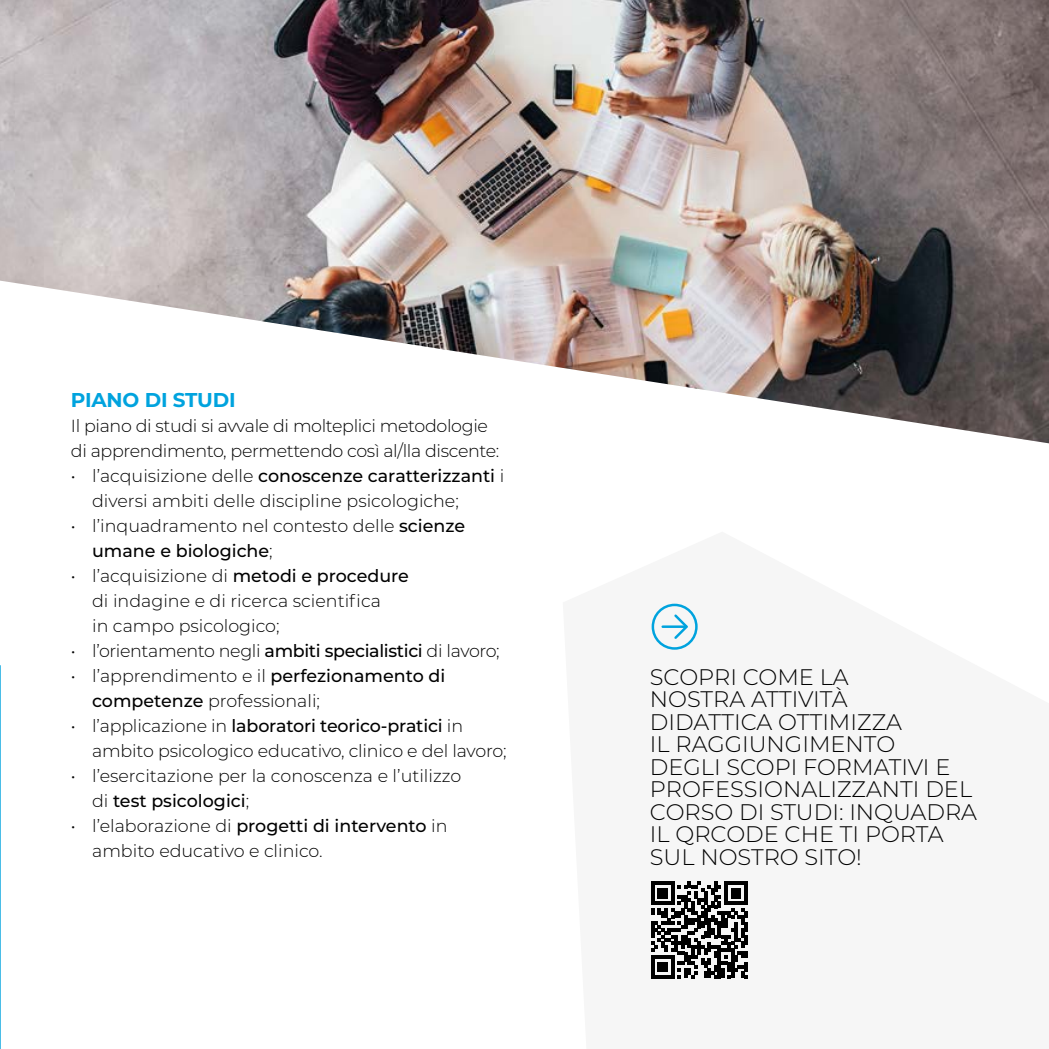
<style>
.page{position:relative;width:1049px;height:1049px;background:#fff}
.page>*{position:absolute;margin:0;border:0;box-sizing:border-box;transform-origin:0 0}
.t1{font:300 22.5px/22.5px "Montserrat";color:#000}
.t2{font:700 20px "Montserrat";letter-spacing:-.01em;color:#00a3de}
.t3{font:300 17.5px/25px "Montserrat";color:#000}
.t4{font:300 17.5px/25px "Montserrat";letter-spacing:-.02em;color:#000}
.s1{font-weight:500}
</style>
<div class="page">
<img style="left:0;top:0;width:1049px;height:443px">
<hr style="left:0;top:665px;width:1px;height:384px;background:#00a3de">
<div style="left:652px;top:604px;width:46px;height:46px;border:2px solid #00a3de;border-radius:50%"></div>
<hr style="left:663px;top:625px;width:23px;height:3px;background:#00a3de">
<svg style="left:672px;top:612px;width:18px;height:29px"></svg>
<svg style="left:651px;top:881px;width:96px;height:97px"></svg>
<p class="t2" style="left:71px;top:386px;width:166px">PIANO DI STUDI</p>
<p class="t4" style="left:71px;top:413px;width:430px">Il piano di studi si avvale di molteplici metodologie di apprendimento, permettendo così al/lla discente:</p>
<p class="t3" style="left:92px;top:463px;width:414px;text-indent:-21px">• l’acquisizione delle <span class="s1">conoscenze caratterizzanti</span> i diversi ambiti delle discipline psicologiche;</p>
<p class="t3" style="left:92px;top:513px;width:374px;text-indent:-21px">• l’inquadramento nel contesto delle <span class="s1">scienze umane e biologiche</span>;</p>
<p class="t3" style="left:92px;top:563px;width:318px;text-indent:-21px">• l’acquisizione di <span class="s1">metodi e procedure </span>di indagine e di ricerca scientifica<br>in campo psicologico;</p>
<p class="t4" style="left:71px;top:638px;width:430px">• l’orientamento negli <span class="s1">ambiti specialistici</span> di lavoro;</p>
<p class="t3" style="left:92px;top:663px;width:355px;text-indent:-21px">• l’apprendimento e il <span class="s1">perfezionamento di competenze</span> professionali;</p>
<p class="t3" style="left:92px;top:713px;width:416px;text-indent:-21px">• l’applicazione in <span class="s1">laboratori teorico-pratici</span> in ambito psicologico educativo, clinico e del lavoro;</p>
<p class="t3" style="left:92px;top:763px;width:371px;text-indent:-21px">• l’esercitazione per la conoscenza e l’utilizzo di <span class="s1">test psicologici</span>;</p>
<p class="t3" style="left:92px;top:813px;width:357px;text-indent:-21px">• l’elaborazione di <span class="s1">progetti di intervento</span> in ambito educativo e clinico.</p>
<p class="t1" style="left:650px;top:665px;width:329px">SCOPRI COME LA<br>NOSTRA ATTIVITÀ<br>DIDATTICA OTTIMIZZA<br>IL RAGGIUNGIMENTO<br>DEGLI SCOPI FORMATIVI E<br>PROFESSIONALIZZANTI DEL<br>CORSO DI STUDI: INQUADRA<br>IL QRCODE CHE TI PORTA<br>SUL NOSTRO SITO!</p>
</div>
